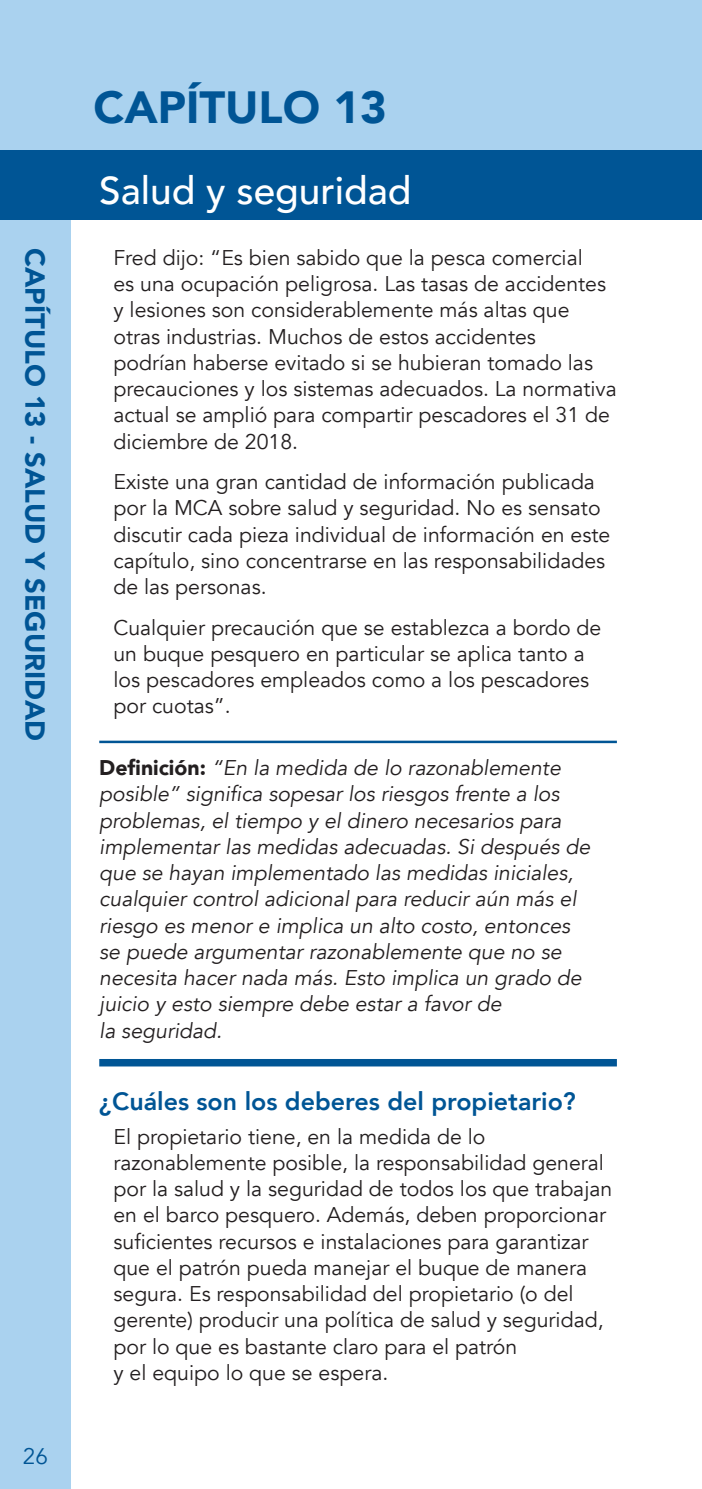
<style>
.page{position:relative;width:702px;height:1489px;background:#fff}
.page>*{position:absolute;margin:0;border:0;box-sizing:border-box;transform-origin:0 0}
.t1{font:900 45px "Avenir";color:#005595}
.t2{font:500 38.75px "Avenir";color:#fff}
.t3{font:900 27.5px "Avenir";color:#005595}
.t4{font:800 25px "Avenir";color:#005595}
.t5{font:22.5px "Avenir";color:#005595}
.t6{font:21.25px/26.2px "Avenir";color:#231f20}
.line{font:italic 21.25px/26.2px "Avenir";color:#231f20}
.s1{font-weight:900;font-style:normal}
</style>
<div class="page">
<div style="left:0;top:0;width:702px;height:179px;background:#aad2ef"></div>
<div style="left:0;top:177px;width:71px;height:1311px;background:#aad2ef"></div>
<hr style="left:701px;top:0;width:1px;height:1488px;background:#e1f4fc">
<div style="left:0;top:150px;width:702px;height:70px;background:#005595"></div>
<hr style="left:99px;top:740px;width:518px;height:3px;background:#005595">
<div style="left:99px;top:1058px;width:518px;height:8px;background:#005595"></div>
<p class="t3" style="left:59px;top:248px;width:494px;rotate:90deg">CAPÍTULO 13 - SALUD Y SEGURIDAD</p>
<p class="t5" style="left:23px;top:1442px;width:27px">26</p>
<p class="t1" style="left:93px;top:69px;width:295px">CAPÍTULO 13</p>
<p class="t2" style="left:99px;top:157px;width:314px">Salud y seguridad</p>
<p class="t6" style="left:113px;top:245px;width:505px">Fred dijo: “Es bien sabido que la pesca comercial<br>es una ocupación peligrosa. Las tasas de accidentes y lesiones son considerablemente más altas que otras industrias. Muchos de estos accidentes<br>podrían haberse evitado si se hubieran tomado las precauciones y los sistemas adecuados. La normativa actual se amplió para compartir pescadores el 31 de diciembre de 2018.</p>
<p class="t6" style="left:113px;top:469px;width:498px">Existe una gran cantidad de información publicada por la MCA sobre salud y seguridad. No es sensato discutir cada pieza individual de información en este capítulo, sino concentrarse en las responsabilidades de las personas.</p>
<p class="t6" style="left:113px;top:614px;width:489px">Cualquier precaución que se establezca a bordo de un buque pesquero en particular se aplica tanto a los pescadores empleados como a los pescadores por cuotas”.</p>
<p class="line" style="left:99px;top:755px;width:492px"><span class="s1">Definición:</span> “En la medida de lo razonablemente posible” significa sopesar los riesgos frente a los problemas, el tiempo y el dinero necesarios para implementar las medidas adecuadas. Si después de que se hayan implementado las medidas iniciales, cualquier control adicional para reducir aún más el riesgo es menor e implica un alto costo, entonces se puede argumentar razonablemente que no se necesita hacer nada más. Esto implica un grado de juicio y esto siempre debe estar a favor de<br>la seguridad.</p>
<p class="t4" style="left:99px;top:1082px;width:478px">¿Cuáles son los deberes del propietario?</p>
<p class="t6" style="left:113px;top:1123px;width:500px">El propietario tiene, en la medida de lo razonablemente posible, la responsabilidad general por la salud y la seguridad de todos los que trabajan en el barco pesquero. Además, deben proporcionar suficientes recursos e instalaciones para garantizar que el patrón pueda manejar el buque de manera segura. Es responsabilidad del propietario (o del gerente) producir una política de salud y seguridad, por lo que es bastante claro para el patrón<br>y el equipo lo que se espera.</p>
</div>
